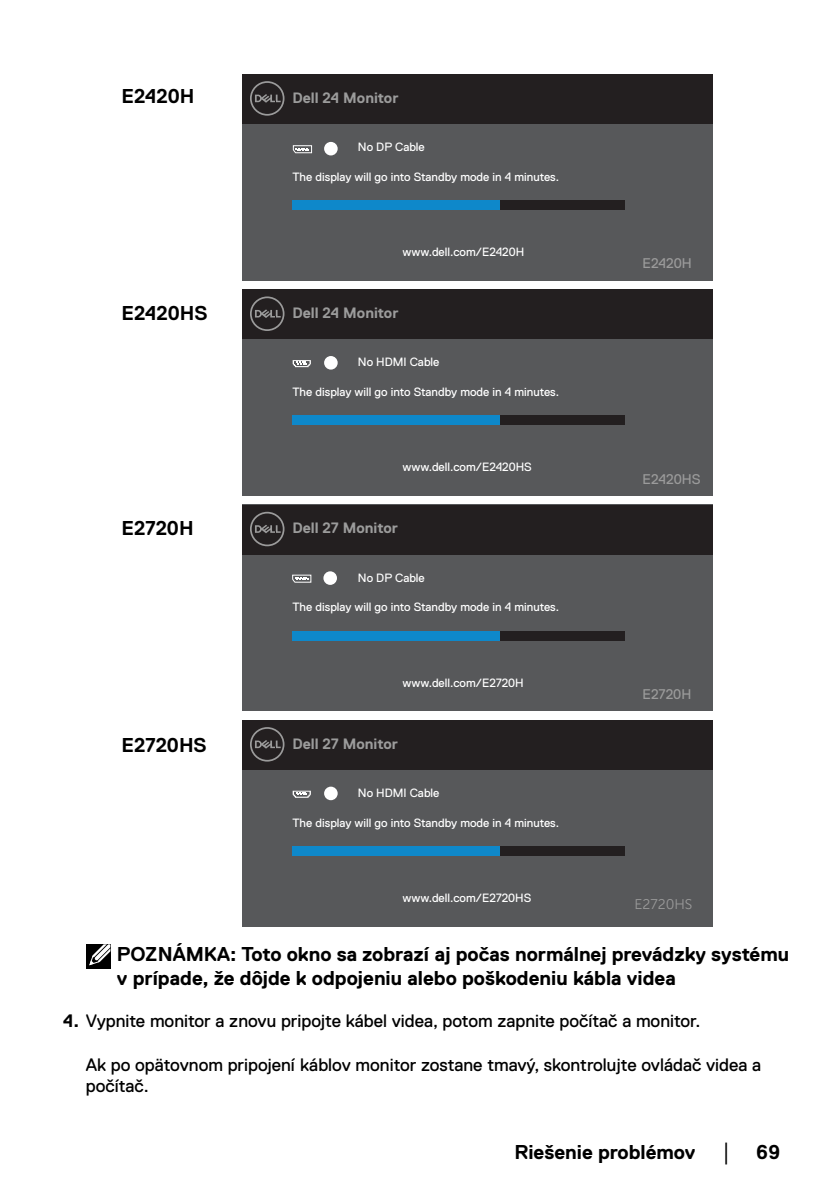
<style>
.page{position:relative;width:840px;height:1191px;background:#fff}
.page>*{position:absolute;margin:0;border:0;box-sizing:border-box;transform-origin:0 0}
.t1{font:700 20px/24px "Dell Replica";color:#000}
.t2{font:18px/21.6px "Dell Replica";color:#000}
.t3{font:700 15px "Dell Replica";color:#9b9b9b}
.t4{font:14px "Dell Replica";color:#9b9b9b}
.t5{font:14px "Museo Sans 300";color:#9b9b9b}
.t6{font:12px "Dell Replica";color:#fff}
.s1{font-weight:700}
.s2{font-family:"Arial";font-weight:400;font-size:18px}
</style>
<div class="page">
<div style="left:86px;top:944px;width:24px;height:24px;background:#000"></div>
<svg style="left:89px;top:944px;width:21px;height:22px"></svg>
<div style="left:242px;top:289px;width:470px;height:207px;background:#57585a"></div>
<div style="left:242px;top:289px;width:470px;height:50px;background:#231f20"></div>
<svg style="left:250px;top:296px;width:34px;height:35px"></svg>
<div style="left:292px;top:416px;width:332px;height:9px;background:#231f20"></div>
<div style="left:292px;top:416px;width:208px;height:9px;background:#0e88ca"></div>
<div style="left:324px;top:356px;width:13px;height:13px;background:#fff;border-radius:50%"></div>
<svg style="left:292px;top:360px;width:19px;height:7px"></svg>
<div style="left:242px;top:720px;width:470px;height:206px;background:#57585a"></div>
<div style="left:242px;top:720px;width:470px;height:50px;background:#231f20"></div>
<svg style="left:250px;top:727px;width:34px;height:34px"></svg>
<div style="left:292px;top:846px;width:332px;height:9px;background:#231f20"></div>
<div style="left:292px;top:846px;width:208px;height:9px;background:#0e88ca"></div>
<div style="left:324px;top:786px;width:13px;height:14px;background:#fff;border-radius:50%"></div>
<svg style="left:292px;top:790px;width:19px;height:7px"></svg>
<div style="left:242px;top:74px;width:470px;height:206px;background:#57585a"></div>
<div style="left:242px;top:74px;width:470px;height:50px;background:#231f20"></div>
<svg style="left:250px;top:81px;width:34px;height:35px"></svg>
<div style="left:292px;top:200px;width:332px;height:10px;background:#231f20"></div>
<div style="left:292px;top:200px;width:208px;height:10px;background:#0e88ca"></div>
<div style="left:324px;top:142px;width:13px;height:13px;background:#fff;border-radius:50%"></div>
<svg style="left:292px;top:145px;width:20px;height:8px"></svg>
<div style="left:242px;top:505px;width:470px;height:206px;background:#57585a"></div>
<div style="left:242px;top:505px;width:470px;height:49px;background:#231f20"></div>
<svg style="left:250px;top:512px;width:34px;height:34px"></svg>
<div style="left:292px;top:631px;width:332px;height:9px;background:#231f20"></div>
<div style="left:292px;top:631px;width:208px;height:9px;background:#0e88ca"></div>
<div style="left:323px;top:571px;width:14px;height:14px;background:#fff;border-radius:50%"></div>
<svg style="left:292px;top:574px;width:19px;height:9px"></svg>
<h1 class="t1" style="left:121px;top:84px;width:74px">E2420H</h1>
<p class="t3" style="left:292px;top:89px;width:108px">Dell 24 Monitor</p>
<p class="t6" style="left:358px;top:140px;width:68px">No DP Cable</p>
<p class="t6" style="left:292px;top:170px;width:268px">The display will go into Standby mode in 4 minutes.</p>
<p class="t6" style="left:402px;top:245px;width:123px">www.dell.com/E2420H</p>
<p class="t4" style="left:642px;top:256px;width:51px">E2420H</p>
<h1 class="t1" style="left:121px;top:301px;width:87px">E2420HS</h1>
<p class="t3" style="left:292px;top:305px;width:108px">Dell 24 Monitor</p>
<p class="t6" style="left:358px;top:355px;width:83px">No HDMI Cable</p>
<p class="t6" style="left:292px;top:385px;width:268px">The display will go into Standby mode in 4 minutes.</p>
<p class="t6" style="left:402px;top:460px;width:131px">www.dell.com/E2420HS</p>
<p class="t4" style="left:642px;top:471px;width:60px">E2420HS</p>
<h1 class="t1" style="left:121px;top:516px;width:73px">E2720H</h1>
<p class="t3" style="left:292px;top:520px;width:107px">Dell 27 Monitor</p>
<p class="t6" style="left:358px;top:571px;width:68px">No DP Cable</p>
<p class="t6" style="left:292px;top:600px;width:268px">The display will go into Standby mode in 4 minutes.</p>
<p class="t6" style="left:402px;top:676px;width:123px">www.dell.com/E2720H</p>
<p class="t4" style="left:642px;top:686px;width:50px">E2720H</p>
<h1 class="t1" style="left:121px;top:733px;width:87px">E2720HS</h1>
<p class="t3" style="left:292px;top:735px;width:107px">Dell 27 Monitor</p>
<p class="t6" style="left:358px;top:786px;width:83px">No HDMI Cable</p>
<p class="t6" style="left:292px;top:815px;width:268px">The display will go into Standby mode in 4 minutes.</p>
<p class="t6" style="left:402px;top:891px;width:130px">www.dell.com/E2720HS</p>
<p class="t5" style="left:634px;top:896px;width:59px">E2720HS</p>
<h1 class="t1" style="left:117px;top:941px;width:673px">POZNÁMKA: Toto okno sa zobrazí aj počas normálnej prevádzky systému v prípade, že dôjde k odpojeniu alebo poškodeniu kábla videa</h1>
<h2 class="t2" style="left:63px;top:1010px;width:638px"><span class="s1">4.</span> Vypnite monitor a znovu pripojte kábel videa, potom zapnite počítač a monitor.</h2>
<h2 class="t2" style="left:86px;top:1053px;width:676px">Ak po opätovnom pripojení káblov monitor zostane tmavý, skontrolujte ovládač videa a počítač.</h2>
<h1 class="t1" style="left:514px;top:1140px;width:182px">Riešenie problémov</h1>
<h1 class="t1" style="left:721px;top:1140px;width:60px"><span class="s2">│</span> 69</h1>
</div>
